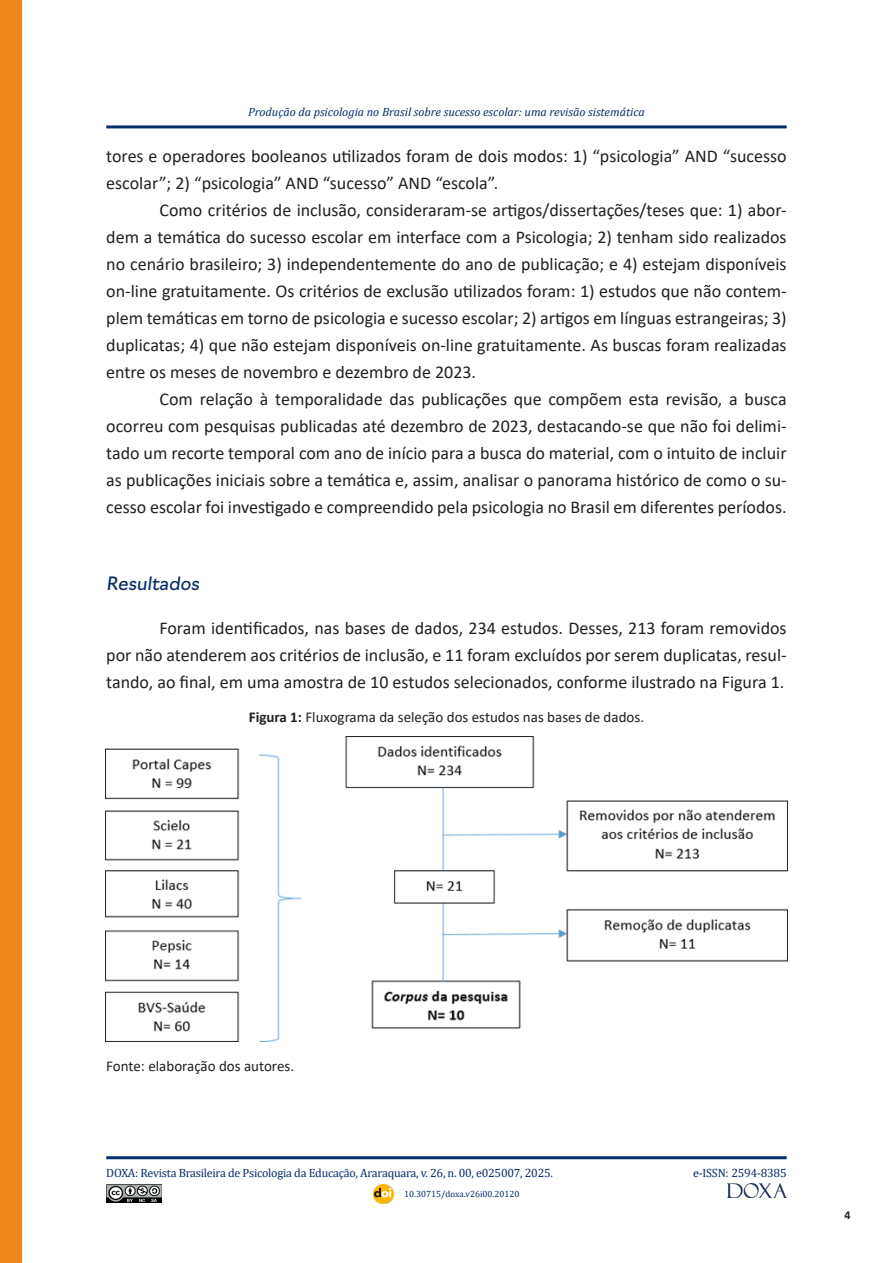
<style>
.page{position:relative;width:893px;height:1263px;background:#fff}
.page>*{position:absolute;margin:0;border:0;box-sizing:border-box;transform-origin:0 0}
.Regular__corpo_do_artigo{font:18px/27px "Calibri";color:#231f20;text-align:justify}
.t1{font:18px "Navigo";color:#062d69}
.Regular__corpo_do_artigo-2{font:15px "Calibri";color:#231f20}
.t2{font:12px "Cambria";letter-spacing:-.02em;color:#062d69}
.t3{font:italic 12px "Cambria";color:#062d69}
.t4{font:700 12px "Calibri";color:#231f20}
.t5{font:9px "Cambria";color:#062d69}
.s1{font-weight:700}
</style>
<div class="page">
<hr style="left:892px;top:0;width:1px;height:1263px;background:#ee881d">
<hr style="left:106px;top:1156px;width:681px;height:3px;background:#062d69">
<hr style="left:106px;top:125px;width:681px;height:3px;background:#062d69">
<img style="left:374px;top:1184px;width:19px;height:20px">
<img style="left:106px;top:1184px;width:55px;height:18px">
<div style="left:0;top:0;width:21px;height:1263px;background:#ee881d"></div>
<img style="left:727px;top:1183px;width:59px;height:14px">
<img style="left:106px;top:736px;width:681px;height:306px">
<p class="t3" style="left:248px;top:103px;width:398px">Produção da psicologia no Brasil sobre sucesso escolar: uma revisão sistemática</p>
<p class="Regular__corpo_do_artigo" style="left:106px;top:142px;width:682px">tores e operadores booleanos utilizados foram de dois modos: 1) “psicologia” AND “sucesso escolar”; 2) “psicologia” AND “sucesso” AND “escola”.</p>
<p class="Regular__corpo_do_artigo" style="left:106px;top:196px;width:682px;text-indent:53px">Como critérios de inclusão, consideraram-se artigos/dissertações/teses que: 1) abor&shy;dem a temática do sucesso escolar em interface com a Psicologia; 2) tenham sido realizados no cenário brasileiro; 3) independentemente do ano de publicação; e 4) estejam disponíveis on-line gratuitamente. Os critérios de exclusão utilizados foram: 1) estudos que não contem&shy;plem temáticas em torno de psicologia e sucesso escolar; 2) artigos em línguas estrangeiras; 3) duplicatas; 4) que não estejam disponíveis on-line gratuitamente. As buscas foram realizadas entre os meses de novembro e dezembro de 2023.</p>
<p class="Regular__corpo_do_artigo" style="left:106px;top:385px;width:682px;text-indent:53px">Com relação à temporalidade das publicações que compõem esta revisão, a busca ocorreu com pesquisas publicadas até dezembro de 2023, destacando-se que não foi delimi&shy;tado um recorte temporal com ano de início para a busca do material, com o intuito de incluir as publicações iniciais sobre a temática e, assim, analisar o panorama histórico de como o su&shy;cesso escolar foi investigado e compreendido pela psicologia no Brasil em diferentes períodos.</p>
<h1 class="t1" style="left:106px;top:569px;width:98px">Resultados</h1>
<p class="Regular__corpo_do_artigo" style="left:106px;top:614px;width:682px;text-indent:53px">Foram identificados, nas bases de dados, 234 estudos. Desses, 213 foram removidos por não atenderem aos critérios de inclusão, e 11 foram excluídos por serem duplicatas, resul&shy;tando, ao final, em uma amostra de 10 estudos selecionados, conforme ilustrado na Figura 1.</p>
<p class="Regular__corpo_do_artigo-2" style="left:249px;top:707px;width:397px"><span class="s1">Figura 1:</span> Fluxograma da seleção dos estudos nas bases de dados.</p>
<p class="Regular__corpo_do_artigo-2" style="left:106px;top:1055px;width:189px">Fonte: elaboração dos autores.</p>
<p class="t2" style="left:106px;top:1165px;width:448px">DOXA: Revista Brasileira de Psicologia da Educação, Araraquara, v. 26, n. 00, e025007, 2025.</p>
<p class="t2" style="left:693px;top:1165px;width:95px">e-ISSN: 2594-8385</p>
<p class="t5" style="left:404px;top:1189px;width:117px">10.30715/doxa.v26i00.20120</p>
<p class="t4" style="left:844px;top:1206px;width:8px">4</p>
</div>
